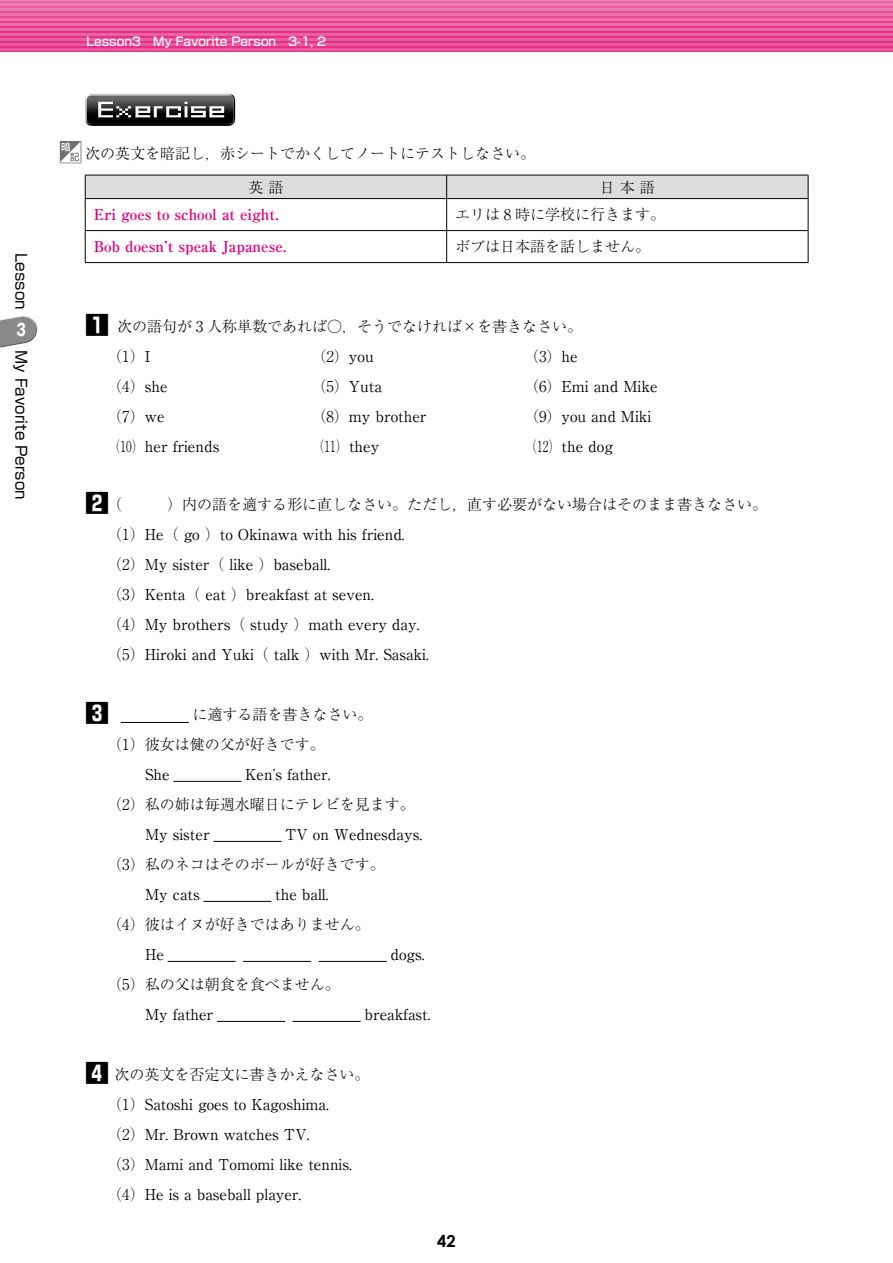
<style>
.page{position:relative;width:893px;height:1263px;background:#fff}
.page>*{position:absolute;margin:0;border:0;box-sizing:border-box;transform-origin:0 0}
.t1{font:700 24px "Shin Go Pr 6";color:#000}
.t2{font:700 16.5px "Century Gothic";color:#000}
.t3{font:700 16.5px "Gothic MB101 Pr 6";color:#fff;scale:.75 1}
.t4{font:15px/30px "Ryumin Pr 6";color:#000}
.t5{font:300 15px/30px "Ryumin Pr 6";color:#000}
.t6{font:700 15px "Ryumin Pr 6";color:#e4007f}
.t7{font:15px "Shin Go Pr 6";color:#000}
.t8{font:300 15px "Ryumin Pr 6";color:#000;scale:.75 1}
.t9{font:500 12px "Shin Go Pro";color:#fff}
.s1{font-family:"Shin Go Pr 6";font-weight:700;font-size:24px}
.s2{font-weight:400}
.s3{font-weight:300}
</style>
<div class="page">
<svg style="left:0;top:1px;width:893px;height:51px;background:#e84d97"></svg>
<hr style="left:0;top:0;width:893px;height:1px;background:#ee84b2">
<hr style="left:0;top:4px;width:893px;height:2px;background:#ed7faf">
<hr style="left:0;top:9px;width:893px;height:2px;background:#ec7aac">
<hr style="left:0;top:14px;width:893px;height:2px;background:#ec75a9">
<hr style="left:0;top:19px;width:893px;height:2px;background:#eb70a7">
<hr style="left:0;top:24px;width:893px;height:2px;background:#eb6ca4">
<hr style="left:0;top:29px;width:893px;height:2px;background:#ea67a2">
<hr style="left:0;top:34px;width:893px;height:2px;background:#ea639f">
<hr style="left:0;top:39px;width:893px;height:2px;background:#e95e9d">
<hr style="left:0;top:44px;width:893px;height:2px;background:#e95a9b">
<hr style="left:0;top:49px;width:893px;height:2px;background:#e95699">
<svg style="left:0;top:316px;width:38px;height:32px"></svg>
<svg style="left:85px;top:94px;width:150px;height:32px;background:#565555"></svg>
<div style="left:85px;top:175px;width:724px;height:24px;background:#dcdddd"></div>
<hr style="left:85px;top:198px;width:362px;height:1px;background:#000">
<hr style="left:85px;top:199px;width:1px;height:31px;background:#000">
<hr style="left:447px;top:198px;width:361px;height:1px;background:#000">
<hr style="left:446px;top:199px;width:1px;height:31px;background:#000">
<hr style="left:808px;top:199px;width:1px;height:31px;background:#000">
<hr style="left:85px;top:230px;width:362px;height:1px;background:#000">
<hr style="left:85px;top:231px;width:1px;height:31px;background:#000">
<hr style="left:447px;top:230px;width:361px;height:1px;background:#000">
<hr style="left:446px;top:231px;width:1px;height:31px;background:#000">
<hr style="left:808px;top:231px;width:1px;height:31px;background:#000">
<hr style="left:85px;top:262px;width:362px;height:1px;background:#000">
<hr style="left:447px;top:262px;width:361px;height:1px;background:#000">
<hr style="left:121px;top:722px;width:68px;height:1px;background:#000">
<hr style="left:173px;top:781px;width:68px;height:1px;background:#000">
<hr style="left:213px;top:841px;width:68px;height:1px;background:#000">
<hr style="left:203px;top:901px;width:68px;height:1px;background:#000">
<hr style="left:168px;top:961px;width:68px;height:1px;background:#000">
<hr style="left:243px;top:961px;width:68px;height:1px;background:#000">
<hr style="left:319px;top:961px;width:68px;height:1px;background:#000">
<hr style="left:217px;top:1021px;width:68px;height:1px;background:#000">
<hr style="left:293px;top:1021px;width:68px;height:1px;background:#000">
<svg style="left:59px;top:141px;width:23px;height:22px"></svg>
<p class="t7" style="left:34px;top:253px;width:58px;rotate:90deg">Lesson</p>
<p class="t3" style="left:17px;top:316px;width:14px">3</p>
<p class="t7" style="left:34px;top:350px;width:151px;rotate:90deg">My Favorite Person</p>
<p class="t9" style="left:87px;top:31px;width:241px">Lesson3　My Favorite Person　3-1, 2</p>
<p class="t5" style="left:85px;top:138px;width:451px">次の英文を暗記し，赤シートでかくしてノートにテストしなさい。</p>
<p class="t5" style="left:248px;top:171px;width:36px">英語</p>
<p class="t5" style="left:600px;top:171px;width:56px">日本語</p>
<p class="t6" style="left:94px;top:203px;width:187px">Eri goes to school at eight.</p>
<p class="t5" style="left:455px;top:199px;width:211px">エリは 8 時に学校に行きます。</p>
<p class="t6" style="left:94px;top:235px;width:194px">Bob doesnʼt speak Japanese.</p>
<p class="t5" style="left:455px;top:231px;width:196px">ボブは日本語を話しません。</p>
<p class="t5" style="left:107px;top:310px;width:476px;text-indent:-22px"><span class="s1">1</span> 次の語句が 3 人称単数であれば○，そうでなければ×を書きなさい。（1）<span class="s2">I</span></p>
<p class="t5" style="left:311px;top:340px;width:64px">（2）<span class="s2">you</span></p>
<p class="t5" style="left:524px;top:340px;width:55px">（3）<span class="s2">he</span></p>
<p class="t5" style="left:107px;top:370px;width:62px">（4）<span class="s2">she</span></p>
<p class="t4" style="left:311px;top:371px;width:72px"><span class="s3">（5）</span>Yuta</p>
<p class="t4" style="left:524px;top:371px;width:135px"><span class="s3">（6）</span>Emi and Mike</p>
<p class="t5" style="left:107px;top:400px;width:59px">（7）<span class="s2">we</span></p>
<p class="t4" style="left:311px;top:401px;width:117px"><span class="s3">（8）</span>my brother</p>
<p class="t4" style="left:524px;top:401px;width:129px"><span class="s3">（9）</span>you and Miki</p>
<p class="t4" style="left:109px;top:431px;width:112px"><span class="s3">（10）</span> her friends</p>
<p class="t8" style="left:313px;top:435px;width:89px">（11） <span class="s2">they</span></p>
<p class="t4" style="left:526px;top:431px;width:89px"><span class="s3">（12）</span> the dog</p>
<p class="t4" style="left:107px;top:488px;width:661px;text-indent:-22px"><span class="s1">2</span> <span class="s3">（　　　）内の語を適する形に直しなさい。ただし，直す必要がない場合はそのまま書きなさい。（1）</span>He<span class="s3">（</span> go <span class="s3">）</span>to Okinawa with his friend.<br><span class="s3">（2）</span>My sister<span class="s3">（</span> like <span class="s3">）</span>baseball.<br><span class="s3">（3）</span>Kenta<span class="s3">（</span> eat <span class="s3">）</span>breakfast at seven.<br><span class="s3">（4）</span>My brothers<span class="s3">（</span> study <span class="s3">）</span>math every day.<br><span class="s3">（5）</span>Hiroki and Yuki<span class="s3">（</span> talk <span class="s3">）</span>with Mr. Sasaki.</p>
<h1 class="t1" style="left:85px;top:693px;width:25px">3</h1>
<p class="t5" style="left:107px;top:698px;width:267px;text-indent:85px">に適する語を書きなさい。（1）彼女は健の父が好きです。</p>
<p class="t4" style="left:145px;top:758px;width:26px">She</p>
<p class="t5" style="left:107px;top:758px;width:309px;text-indent:138px"><span class="s2">Ken</span>ʼ<span class="s2">s father.<br></span>（2）私の姉は毎週水曜日にテレビを見ます。</p>
<p class="t4" style="left:145px;top:818px;width:66px">My sister</p>
<p class="t4" style="left:285px;top:818px;width:138px">TV on Wednesdays.</p>
<p class="t5" style="left:107px;top:848px;width:279px">（3）私のネコはそのボールが好きです。</p>
<p class="t4" style="left:145px;top:878px;width:56px">My cats</p>
<p class="t4" style="left:275px;top:878px;width:55px">the ball.</p>
<p class="t5" style="left:107px;top:908px;width:264px">（4）彼はイヌが好きではありません。</p>
<p class="t4" style="left:145px;top:938px;width:20px">He</p>
<p class="t4" style="left:390px;top:938px;width:36px">dogs.</p>
<p class="t5" style="left:107px;top:968px;width:234px">（5）私の父は朝食を食べません。</p>
<p class="t4" style="left:145px;top:998px;width:70px">My father</p>
<p class="t4" style="left:364px;top:998px;width:68px">breakfast.</p>
<p class="t4" style="left:107px;top:1058px;width:264px;text-indent:-22px"><span class="s1">4</span> <span class="s3">次の英文を否定文に書きかえなさい。（1）</span>Satoshi goes to Kagoshima.<br><span class="s3">（2）</span>Mr. Brown watches TV.<br><span class="s3">（3）</span>Mami and Tomomi like tennis.<span class="s3">（4）</span>He is a baseball player.</p>
<p class="t2" style="left:437px;top:1228px;width:20px">42</p>
</div>
